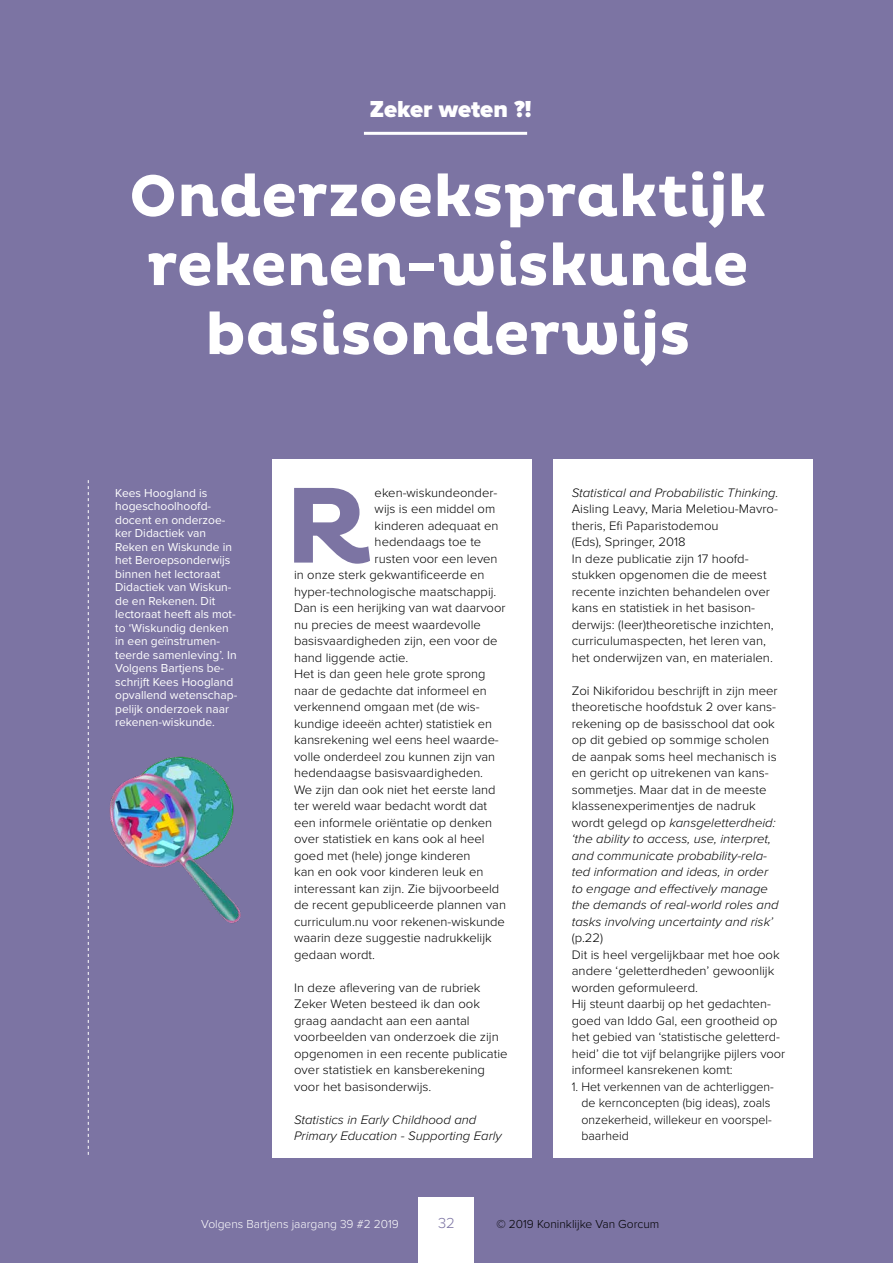
<style>
.page{position:relative;width:893px;height:1263px;background:#7c74a3}
.page>*{position:absolute;margin:0;border:0;box-sizing:border-box;transform-origin:0 0}
.t1{font:700 109.8px "Pluto";color:#7c74a3}
.t2{font:700 60px/69px "Pluto";letter-spacing:-.01em;color:#fff;text-align:center}
.t3{font:900 24px "Proxima Nova";color:#fff}
.t4{font:300 15px "Proxima Nova";color:#7c74a3}
.t5{font:300 12.75px/16.5px "Proxima Nova";color:#000}
.t6{font:italic 300 12.75px/16.5px "Proxima Nova";color:#000}
.t7{font:12px/13.5px "Proxima Nova";color:#fff}
.t8{font:300 12px "Proxima Nova";color:#fff}
.t9{font:300 12px "Proxima Nova";color:#000}
.s1{font-style:italic}
</style>
<div class="page">
<hr style="left:364px;top:132px;width:163px;height:3px;background:#fff">
<svg style="left:88px;top:480px;width:1px;height:675px"></svg>
<img style="left:109px;top:756px;width:132px;height:167px">
<div style="left:272px;top:459px;width:259px;height:699px;background:#fff"></div>
<div style="left:553px;top:459px;width:259px;height:699px;background:#fff"></div>
<div style="left:419px;top:1197px;width:55px;height:66px;background:#fff"></div>
<h3 class="t3" style="left:370px;top:91px;width:163px">Zeker weten ?!</h3>
<h2 class="t2" style="left:129px;top:163px;width:639px">Onderzoekspraktijk rekenen-wiskunde basisonderwijs</h2>
<p class="t7" style="left:115px;top:485px;width:124px">Kees Hoogland is hogeschoolhoofd&shy;docent en onderzoe&shy;ker Didactiek van<br>Reken en Wiskunde in het Beroepsonderwijs binnen het lectoraat<br>Didactiek van Wiskun&shy;de en Rekenen. Dit lectoraat heeft als mot&shy;to ‘Wiskundig denken in een geïnstrumen&shy;teerde samenleving’. In<br>Volgens Bartjens be&shy;schrijft Kees Hoogland opvallend wetenschap&shy;pelijk onderzoek naar rekenen-wiskunde.</p>
<h1 class="t1" style="left:284px;top:463px;width:89px">R</h1>
<p class="t5" style="left:375px;top:483px;width:124px">eken-wiskundeonder-</p>
<p class="t5" style="left:375px;top:500px;width:122px">wijs is een middel om</p>
<p class="t5" style="left:375px;top:516px;width:125px">kinderen adequaat en</p>
<p class="t5" style="left:375px;top:533px;width:108px">hedendaags toe te</p>
<p class="t5" style="left:375px;top:549px;width:125px">rusten voor een leven</p>
<p class="t5" style="left:294px;top:566px;width:192px">in onze sterk gekwantificeerde en</p>
<p class="t5" style="left:294px;top:582px;width:204px">hyper-technologische maatschappij.</p>
<p class="t5" style="left:294px;top:599px;width:213px">Dan is een herijking van wat daarvoor</p>
<p class="t5" style="left:294px;top:615px;width:188px">nu precies de meest waardevolle</p>
<p class="t5" style="left:294px;top:632px;width:205px">basisvaardigheden zijn, een voor de</p>
<p class="t5" style="left:294px;top:648px;width:116px">hand liggende actie.</p>
<p class="t5" style="left:294px;top:665px;width:193px">Het is dan geen hele grote sprong</p>
<p class="t5" style="left:294px;top:681px;width:194px">naar de gedachte dat informeel en</p>
<p class="t5" style="left:294px;top:698px;width:187px">verkennend omgaan met (de wis-</p>
<p class="t5" style="left:294px;top:714px;width:200px">kundige ideeën achter) statistiek en</p>
<p class="t5" style="left:294px;top:731px;width:206px">kansrekening wel eens heel waarde-</p>
<p class="t5" style="left:294px;top:747px;width:203px">volle onderdeel zou kunnen zijn van</p>
<p class="t5" style="left:294px;top:764px;width:190px">hedendaagse basisvaardigheden.</p>
<p class="t5" style="left:294px;top:780px;width:203px">We zijn dan ook niet het eerste land</p>
<p class="t5" style="left:294px;top:797px;width:195px">ter wereld waar bedacht wordt dat</p>
<p class="t5" style="left:294px;top:813px;width:199px">een informele oriëntatie op denken</p>
<p class="t5" style="left:294px;top:830px;width:192px">over statistiek en kans ook al heel</p>
<p class="t5" style="left:294px;top:846px;width:178px">goed met (hele) jonge kinderen</p>
<p class="t5" style="left:294px;top:863px;width:191px">kan en ook voor kinderen leuk en</p>
<p class="t5" style="left:294px;top:879px;width:207px">interessant kan zijn. Zie bijvoorbeeld</p>
<p class="t5" style="left:294px;top:896px;width:213px">de recent gepubliceerde plannen van</p>
<p class="t5" style="left:294px;top:912px;width:212px">curriculum.nu voor rekenen-wiskunde</p>
<p class="t5" style="left:294px;top:929px;width:199px">waarin deze suggestie nadrukkelijk</p>
<p class="t5" style="left:294px;top:945px;width:82px">gedaan wordt.</p>
<p class="t5" style="left:294px;top:978px;width:215px">In deze aflevering van de rubriek<br>Zeker Weten besteed ik dan ook graag aandacht aan een aantal voorbeelden van onderzoek die zijn opgenomen in een recente publicatie over statistiek en kansberekening voor het basisonderwijs.</p>
<p class="t6" style="left:294px;top:1110px;width:209px">Statistics in Early Childhood and<br>Primary Education - Supporting Early</p>
<p class="t6" style="left:572px;top:483px;width:208px">Statistical and Probabilistic Thinking.</p>
<p class="t5" style="left:572px;top:500px;width:208px">Aisling Leavy, Maria Meletiou-Mavro&shy;theris, Efi Paparistodemou<br>(Eds), Springer, 2018<br>In deze publicatie zijn 17 hoofd&shy;stukken opgenomen die de meest recente inzichten behandelen over kans en statistiek in het basison&shy;derwijs: (leer)theoretische inzichten, curriculumaspecten, het leren van, het onderwijzen van, en materialen.</p>
<p class="t5" style="left:572px;top:681px;width:208px">Zoi Nikiforidou beschrijft in zijn meer theoretische hoofdstuk 2 over kans&shy;rekening op de basisschool dat ook op dit gebied op sommige scholen de aanpak soms heel mechanisch is en gericht op uitrekenen van kans&shy;sommetjes. Maar dat in de meeste klassenexperimentjes de nadruk wordt gelegd op <span class="s1">kansgeletterdheid: ‘the ability to access, use, interpret, and communicate probability-rela&shy;ted information and ideas, in order to engage and effectively manage the demands of real-world roles and tasks involving uncertainty and risk’</span></p>
<p class="t5" style="left:572px;top:929px;width:215px">(p.22)<br>Dit is heel vergelijkbaar met hoe ook andere ‘geletterdheden’ gewoonlijk worden geformuleerd.<br>Hij steunt daarbij op het gedachten&shy;goed van Iddo Gal, een grootheid op het gebied van ‘statistische geletterd&shy;heid’ die tot vijf belangrijke pijlers voor informeel kansrekenen komt:</p>
<p class="t5" style="left:581px;top:1077px;width:194px;text-indent:-10px">1. Het verkennen van de achterliggen&shy;de kernconcepten (big ideas), zoals onzekerheid, willekeur en voorspel&shy;baarheid</p>
<p class="t8" style="left:201px;top:1215px;width:199px">Volgens Bartjens jaargang 39 #2 2019</p>
<p class="t4" style="left:438px;top:1211px;width:18px">32</p>
<p class="t9" style="left:496px;top:1215px;width:164px">© 2019 Koninklijke Van Gorcum</p>
</div>
